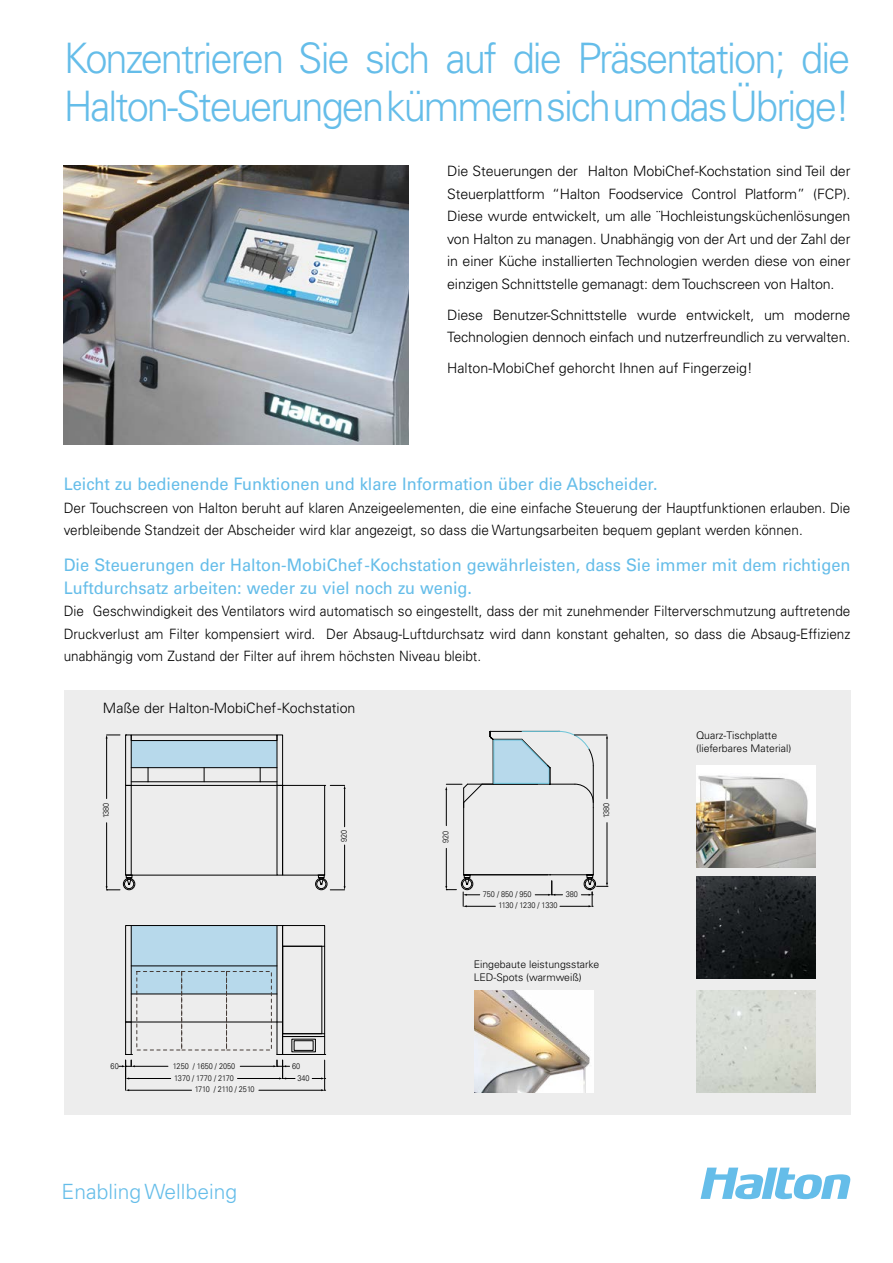
<style>
.page{position:relative;width:893px;height:1263px;background:#fff}
.page>*{position:absolute;margin:0;border:0;box-sizing:border-box;transform-origin:0 0}
.t1{font:300 42px/48px "Univers LTCYR 45";letter-spacing:-.05em;color:#65bde9;scale:.95 1}
.t2{font:300 21px "Univers LTCYR 45";color:#65bde9}
.t3{font:17.25px/22.8px "Univers LTCYR 55 Roman";color:#65bde9;scale:.95 1}
.t4{font:300 14.25px/22.5px "Univers LTCYR 45";color:#000;text-align:justify}
.t5{font:300 14.25px/22.5px "Univers LTCYR 45";color:#000;scale:.95 1}
.t6{font:300 10.5px/12.6px "Univers LTCYR 45";color:#000}
.t7{font:300 8.1px "Univers LTCYR 45";color:#000;scale:.9 1}
.t8{font:300 8.1px "Univers LTCYR 45";letter-spacing:-.07em;color:#000;scale:.9 1}
</style>
<div class="page">
<svg style="left:701px;top:1167px;width:149px;height:32px"></svg>
<img style="left:64px;top:166px;width:345px;height:279px">
<div style="left:64px;top:690px;width:786px;height:424px;background:#ededed"></div>
<hr style="left:593px;top:766px;width:1px;height:42px;background:#000">
<hr style="left:463px;top:788px;width:1px;height:87px;background:#000">
<hr style="left:464px;top:874px;width:129px;height:1px;background:#000">
<hr style="left:593px;top:808px;width:1px;height:67px;background:#000">
<hr style="left:482px;top:784px;width:93px;height:1px;background:#000">
<svg style="left:574px;top:784px;width:20px;height:19px"></svg>
<div style="left:461px;top:878px;width:12px;height:12px;border:1px solid #000;border-radius:50%"></div>
<div style="left:462px;top:879px;width:10px;height:10px;border:1px solid #000;border-radius:50%"></div>
<svg style="left:463px;top:875px;width:8px;height:10px"></svg>
<hr style="left:522px;top:731px;width:37px;height:1px;background:#6dc5d8">
<svg style="left:558px;top:730px;width:36px;height:36px"></svg>
<div style="left:131px;top:740px;width:146px;height:28px;background:#b7d9eb"></div>
<div style="left:131px;top:925px;width:146px;height:69px;background:#b7d9eb"></div>
<div style="left:125px;top:785px;width:6px;height:90px;border:1px solid #000"></div>
<div style="left:125px;top:735px;width:6px;height:50px;border:1px solid #000"></div>
<div style="left:277px;top:735px;width:6px;height:50px;border:1px solid #000"></div>
<div style="left:131px;top:735px;width:146px;height:6px;border:1px solid #000"></div>
<hr style="left:131px;top:785px;width:146px;height:1px;background:#000">
<hr style="left:131px;top:875px;width:146px;height:1px;background:#000">
<hr style="left:148px;top:781px;width:112px;height:1px;background:#000">
<hr style="left:148px;top:767px;width:112px;height:1px;background:#000">
<svg style="left:204px;top:768px;width:1px;height:14px"></svg>
<svg style="left:131px;top:767px;width:18px;height:15px"></svg>
<svg style="left:260px;top:767px;width:17px;height:15px"></svg>
<div style="left:282px;top:785px;width:43px;height:90px;border:1px solid #000"></div>
<div style="left:125px;top:925px;width:158px;height:97px;border:1px solid #000"></div>
<hr style="left:131px;top:994px;width:146px;height:1px;background:#000">
<hr style="left:131px;top:925px;width:1px;height:97px;background:#000">
<hr style="left:277px;top:925px;width:1px;height:97px;background:#000">
<div style="left:125px;top:1022px;width:6px;height:33px;border:1px solid #000"></div>
<div style="left:282px;top:925px;width:43px;height:130px;border:1px solid #000"></div>
<hr style="left:283px;top:1036px;width:42px;height:1px;background:#000">
<svg style="left:282px;top:946px;width:43px;height:88px"></svg>
<div style="left:292px;top:1039px;width:24px;height:13px;border:1px solid #000"></div>
<div style="left:181px;top:971px;width:46px;height:79px;border:1px dashed #453b36"></div>
<div style="left:226px;top:971px;width:46px;height:79px;border:1px dashed #453b36"></div>
<hr style="left:131px;top:966px;width:146px;height:1px;background:#000">
<svg style="left:489px;top:731px;width:62px;height:54px"></svg>
<div style="left:315px;top:878px;width:12px;height:12px;border:1px solid #000;border-radius:50%"></div>
<div style="left:316px;top:879px;width:10px;height:10px;border:1px solid #000;border-radius:50%"></div>
<div style="left:123px;top:878px;width:12px;height:12px;border:1px solid #000;border-radius:50%"></div>
<div style="left:124px;top:879px;width:10px;height:10px;border:1px solid #000;border-radius:50%"></div>
<svg style="left:126px;top:875px;width:7px;height:10px"></svg>
<svg style="left:463px;top:892px;width:32px;height:15px"></svg>
<hr style="left:446px;top:789px;width:1px;height:37px;background:#000">
<svg style="left:445px;top:783px;width:38px;height:25px"></svg>
<hr style="left:446px;top:848px;width:1px;height:39px;background:#000">
<svg style="left:445px;top:886px;width:11px;height:4px"></svg>
<hr style="left:574px;top:735px;width:33px;height:1px;background:#000">
<hr style="left:607px;top:738px;width:1px;height:61px;background:#000">
<hr style="left:607px;top:823px;width:1px;height:60px;background:#000">
<svg style="left:535px;top:874px;width:73px;height:33px"></svg>
<hr style="left:344px;top:788px;width:1px;height:39px;background:#000">
<svg style="left:325px;top:785px;width:21px;height:4px"></svg>
<hr style="left:344px;top:845px;width:1px;height:42px;background:#000">
<svg style="left:318px;top:875px;width:28px;height:15px"></svg>
<hr style="left:106px;top:738px;width:1px;height:60px;background:#000">
<svg style="left:106px;top:735px;width:14px;height:3px"></svg>
<hr style="left:106px;top:823px;width:1px;height:64px;background:#000">
<svg style="left:106px;top:886px;width:14px;height:4px"></svg>
<hr style="left:134px;top:1066px;width:34px;height:1px;background:#000">
<hr style="left:240px;top:1066px;width:34px;height:1px;background:#000">
<hr style="left:129px;top:1078px;width:42px;height:1px;background:#000">
<svg style="left:119px;top:1054px;width:16px;height:25px"></svg>
<hr style="left:237px;top:1078px;width:43px;height:1px;background:#000">
<svg style="left:273px;top:1054px;width:22px;height:25px"></svg>
<svg style="left:312px;top:1077px;width:14px;height:2px"></svg>
<hr style="left:125px;top:1060px;width:1px;height:30px;background:#000">
<hr style="left:324px;top:1060px;width:1px;height:30px;background:#000">
<hr style="left:129px;top:1090px;width:63px;height:1px;background:#000">
<hr style="left:259px;top:1090px;width:63px;height:1px;background:#000">
<img style="left:696px;top:876px;width:119px;height:102px">
<img style="left:474px;top:991px;width:119px;height:102px">
<div style="left:696px;top:765px;width:119px;height:102px;background:#fff"></div>
<img style="left:696px;top:775px;width:119px;height:92px">
<img style="left:696px;top:991px;width:119px;height:102px">
<h1 class="t1" style="left:64px;top:33px;width:829px">Konzentrieren Sie sich auf die Präsentation; die<br>Halton-Steuerungen kümmern sich um das Übrige!</h1>
<p class="t4" style="left:447px;top:159px;width:405px">Die Steuerungen der Halton MobiChef-Kochstation sind Teil der Steuerplattform “Halton Foodservice Control Platform” (FCP).<br>Diese wurde entwickelt, um alle ¨Hochleistungsküchenlösungen von Halton zu managen. Unabhängig von der Art und der Zahl der in einer Küche installierten Technologien werden diese von einer einzigen Schnittstelle gemanagt: dem Touchscreen von Halton.</p>
<p class="t4" style="left:447px;top:303px;width:405px">Diese Benutzer-Schnittstelle wurde entwickelt, um moderne<br>Technologien dennoch einfach und nutzerfreundlich zu verwalten.</p>
<p class="t4" style="left:447px;top:356px;width:307px">Halton-MobiChef gehorcht Ihnen auf Fingerzeig!</p>
<p class="t3" style="left:64px;top:472px;width:627px">Leicht zu bedienende Funktionen und klare Information über die Abscheider.</p>
<p class="t5" style="left:64px;top:496px;width:830px">Der Touchscreen von Halton beruht auf klaren Anzeigeelementen, die eine einfache Steuerung der Hauptfunktionen erlauben. Die verbleibende Standzeit der Abscheider wird klar angezeigt, so dass die Wartungsarbeiten bequem geplant werden können.</p>
<p class="t3" style="left:64px;top:552px;width:830px">Die Steuerungen der Halton-MobiChef -Kochstation gewährleisten, dass Sie immer mit dem richtigen<br>Luftdurchsatz arbeiten: weder zu viel noch zu wenig.</p>
<p class="t5" style="left:64px;top:599px;width:830px;text-align:justify">Die Geschwindigkeit des Ventilators wird automatisch so eingestellt, dass der mit zunehmender Filterverschmutzung auftretende Druckverlust am Filter kompensiert wird. Der Absaug-Luftdurchsatz wird dann konstant gehalten, so dass die Absaug-Effizienz unabhängig vom Zustand der Filter auf ihrem höchsten Niveau bleibt.</p>
<p class="t4" style="left:103px;top:697px;width:254px">Maße der Halton-MobiChef -Kochstation</p>
<p class="t6" style="left:696px;top:729px;width:97px">Quarz-Tischplatte (lieferbares Material)</p>
<p class="t7" style="left:101px;top:818px;width:19px;rotate:-90deg">1380</p>
<p class="t7" style="left:339px;top:842px;width:15px;rotate:-90deg">920</p>
<p class="t7" style="left:111px;top:1060px;width:11px">60</p>
<p class="t7" style="left:173px;top:1060px;width:71px">1250 / 1650 / 2050</p>
<p class="t7" style="left:292px;top:1060px;width:11px">60</p>
<p class="t7" style="left:174px;top:1072px;width:68px">1370 / 1770 / 2170</p>
<p class="t7" style="left:297px;top:1072px;width:15px">340</p>
<p class="t8" style="left:195px;top:1084px;width:68px">1710 / 2110 / 2510</p>
<h2 class="t2" style="left:62px;top:1178px;width:177px">Enabling Wellbeing</h2>
<p class="t7" style="left:440px;top:843px;width:15px;rotate:-90deg">920</p>
<p class="t7" style="left:601px;top:818px;width:19px;rotate:-90deg">1380</p>
<p class="t7" style="left:483px;top:889px;width:56px">750 / 850 / 950</p>
<p class="t7" style="left:566px;top:889px;width:15px">380</p>
<p class="t7" style="left:498px;top:900px;width:67px">1130 / 1230 / 1330</p>
<p class="t6" style="left:474px;top:958px;width:127px">Eingebaute leistungsstarke<br>LED-Spots (warmweiß)</p>
</div>
